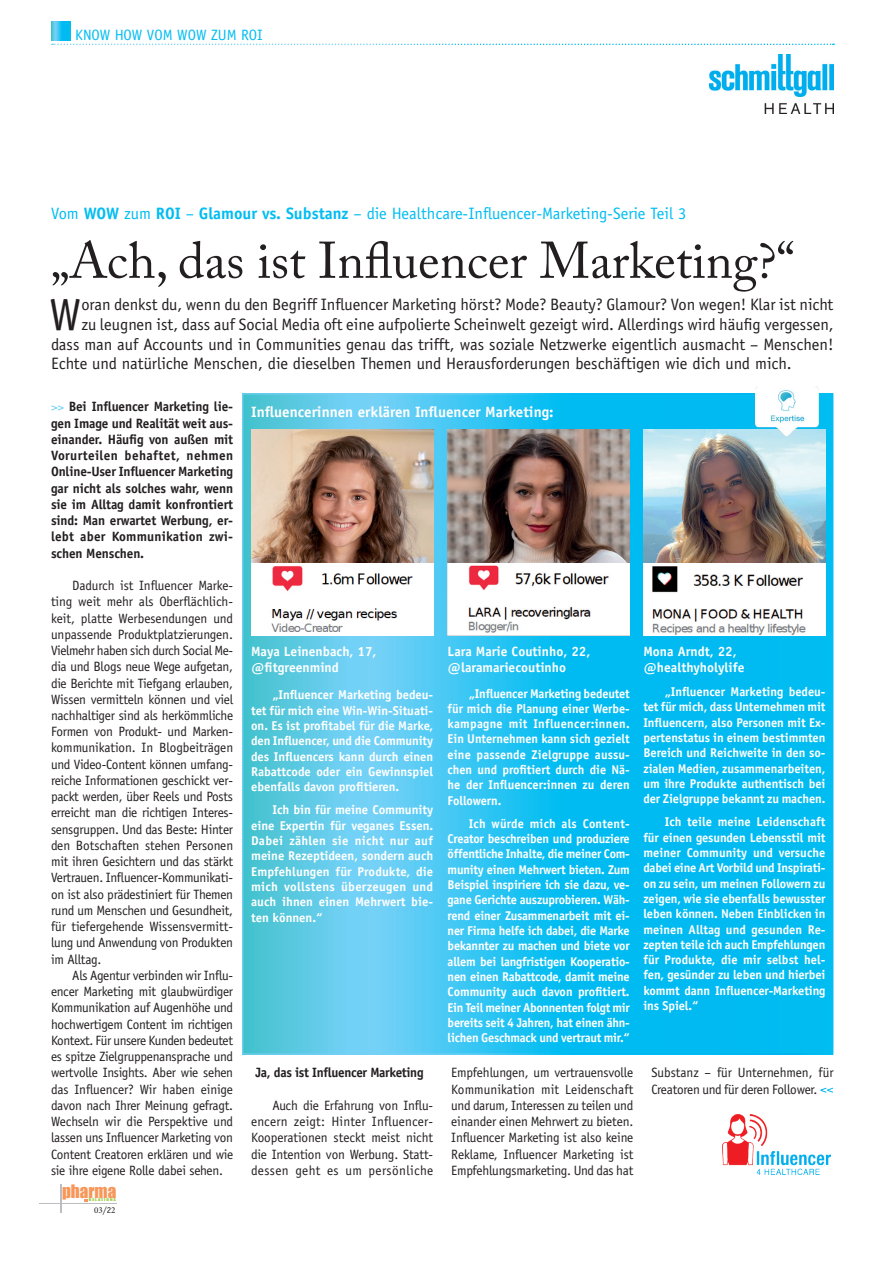
<style>
.page{position:relative;width:893px;height:1263px;background:#fff}
.page>*{position:absolute;margin:0;border:0;box-sizing:border-box;transform-origin:0 0}
.t1{font:51px "Adobe Caslon Pro";color:#231f20}
.t2{font:45.15px "Officina Sans";color:#231f20}
.t3{font:17.1px "Impact";color:#f7975a}
.t4{font:16.5px "Officina Sans";color:#231f20}
.t5{font:16.5px "Officina Sans";color:#01bdf2}
.t6{font:700 15px "Officina Sans";color:#fff}
.t7{font:15px "Officina Sans";color:#01bdf2}
.t8{font:13.5px/16.2px "Officina Sans";letter-spacing:-.02em;color:#231f20;text-align:justify}
.t9{font:700 13.5px/16.2px "Officina Sans";letter-spacing:-.01em;color:#231f20;text-align:justify}
.t10{font:700 13.5px/16.2px "Officina Sans";color:#fff}
.t11{font:700 12.75px/15.3px "Officina Sans";letter-spacing:-.005em;color:#fff;text-align:justify}
.t12{font:9px "Minion Pro";color:#231f20}
.t13{font:3.6px "Impact";letter-spacing:.195em;color:#98ca45;scale:1.33 1}
.s1{font-weight:700}
.s2{font-weight:400;color:#fff}
.s3{color:#fff}
.s4{font-family:"Officina Sans"}
</style>
<div class="page">
<svg style="left:60px;top:1184px;width:1px;height:29px"></svg>
<hr style="left:39px;top:1203px;width:77px;height:1px;background:#bcbdc0">
<svg style="left:52px;top:44px;width:782px;height:1px"></svg>
<svg style="left:51px;top:21px;width:19px;height:19px"></svg>
<img style="left:709px;top:54px;width:124px;height:60px">
<svg style="left:244px;top:395px;width:587px;height:657px;background:#28c2ef"></svg>
<img style="left:643px;top:429px;width:182px;height:135px">
<img style="left:448px;top:429px;width:182px;height:135px">
<img style="left:251px;top:429px;width:182px;height:135px">
<img style="left:756px;top:386px;width:69px;height:58px">
<img style="left:722px;top:1114px;width:108px;height:60px">
<img style="left:251px;top:564px;width:182px;height:72px">
<img style="left:448px;top:564px;width:182px;height:72px">
<img style="left:643px;top:564px;width:182px;height:72px">
<p class="t7" style="left:75px;top:27px;width:189px">KNOW HOW VOM WOW ZUM ROI</p>
<p class="t5" style="left:51px;top:204px;width:637px">Vom <span class="s1">WOW</span> zum <span class="s1">ROI</span> – <span class="s1">Glamour vs. Substanz</span> – die Healthcare-Influencer-Marketing-Serie Teil 3</p>
<h1 class="t1" style="left:51px;top:230px;width:745px">„Ach, das ist Influencer Marketing?“</h1>
<h2 class="t2" style="left:50px;top:288px;width:33px">W</h2>
<p class="t4" style="left:81px;top:295px;width:753px">oran denkst du, wenn du den Begriff Influencer Marketing hörst? Mode? Beauty? Glamour? Von wegen! Klar ist nicht</p>
<p class="t4" style="left:81px;top:315px;width:754px">zu leugnen ist, dass auf Social Media oft eine aufpolierte Scheinwelt gezeigt wird. Allerdings wird häufig vergessen,</p>
<p class="t4" style="left:51px;top:334px;width:784px">dass man auf Accounts und in Communities genau das trifft, was soziale Netzwerke eigentlich ausmacht – Menschen!</p>
<p class="t4" style="left:51px;top:354px;width:742px">Echte und natürliche Menschen, die dieselben Themen und Herausforderungen beschäftigen wie dich und mich.</p>
<p class="t9" style="left:51px;top:398px;width:184px"><span class="s2">&gt;&gt;</span> Bei Influencer Marketing lie&shy;gen Image und Realität weit aus&shy;einander. Häufig von außen mit Vorurteilen behaftet, nehmen Online-User Influencer Marketing gar nicht als solches wahr, wenn sie im Alltag damit konfrontiert sind: Man erwartet Werbung, er&shy;lebt aber Kommunikation zwi&shy;schen Menschen.</p>
<p class="t8" style="left:51px;top:577px;width:184px;text-indent:21px">Dadurch ist Influencer Marke&shy;ting weit mehr als Oberflächlich&shy;keit, platte Werbesendungen und unpassende Produktplatzierungen.<br>Vielmehr haben sich durch Social Me&shy;dia und Blogs neue Wege aufgetan, die Berichte mit Tiefgang erlauben, Wissen vermitteln können und viel nachhaltiger sind als herkömmliche Formen von Produkt- und Marken&shy;kommunikation. In Blogbeiträgen und Video-Content können umfang&shy;reiche Informationen geschickt ver&shy;packt werden, über Reels und Posts erreicht man die richtigen Interes&shy;sensgruppen. Und das Beste: Hinter den Botschaften stehen Personen mit ihren Gesichtern und das stärkt Vertrauen. Influencer-Kommunikati&shy;on ist also prädestiniert für Themen rund um Menschen und Gesundheit, für tiefergehende Wissensvermitt&shy;lung und Anwendung von Produkten im Alltag.</p>
<p class="t8" style="left:51px;top:967px;width:184px;text-indent:21px">Als Agentur verbinden wir Influ&shy;encer Marketing mit glaubwürdiger Kommunikation auf Augenhöhe und hochwertigem Content im richtigen Kontext. Für unsere Kunden bedeutet es spitze Zielgruppenansprache und wertvolle Insights. Aber wie sehen das Influencer? Wir haben einige davon nach Ihrer Meinung gefragt.<br>Wechseln wir die Perspektive und lassen uns Influencer Marketing von Content Creatoren erklären und wie sie ihre eigene Rolle dabei sehen.</p>
<p class="t6" style="left:251px;top:403px;width:304px">Influencerinnen erklären Influencer Marketing:</p>
<p class="t10" style="left:643px;top:643px;width:103px">Mona Arndt, 22, @healthyholylife</p>
<p class="t11" style="left:643px;top:684px;width:184px;text-indent:21px">„Influencer Marketing bedeu&shy;tet für mich, dass Unternehmen mit Influencern, also Personen mit Ex&shy;pertenstatus in einem bestimmten Bereich und Reichweite in den so&shy;zialen Medien, zusammenarbeiten, um ihre Produkte authentisch bei der Zielgruppe bekannt zu machen.</p>
<p class="t11" style="left:643px;top:814px;width:184px;text-indent:21px">Ich teile meine Leidenschaft für einen gesunden Lebensstil mit meiner Community und versuche dabei eine Art Vorbild und Inspirati&shy;on zu sein, um meinen Followern zu zeigen, wie sie ebenfalls bewusster leben können. Neben Einblicken in meinen Alltag und gesunden Re&shy;zepten teile ich auch Empfehlungen für Produkte, die mir selbst hel&shy;fen, gesünder zu leben und hierbei kommt dann Influencer-Marketing ins Spiel.“</p>
<p class="t10" style="left:251px;top:643px;width:127px">Maya Leinenbach, 17, @fitgreenmind</p>
<p class="t11" style="left:251px;top:687px;width:184px;text-indent:21px">„Influencer Marketing bedeu&shy;tet für mich eine Win-Win-Situati&shy;on. Es ist profitabel für die Marke, den Influencer, und die Community des Influencers kann durch einen Rabattcode oder ein Gewinnspiel ebenfalls davon profitieren.</p>
<p class="t11" style="left:251px;top:802px;width:184px;text-indent:21px">Ich bin für meine Community eine Expertin für veganes Essen.<br>Dabei zählen sie nicht nur auf meine Rezeptideen, sondern auch Empfehlungen für Produkte, die mich vollstens überzeugen und auch ihnen einen Mehrwert bie&shy;ten können.“</p>
<p class="t10" style="left:448px;top:643px;width:144px">Lara Marie Coutinho, 22, @laramariecoutinho</p>
<p class="t11" style="left:448px;top:685px;width:184px;text-indent:21px">„Influencer Marketing bedeutet für mich die Planung einer Werbe&shy;kampagne mit Influencer:innen.<br>Ein Unternehmen kann sich gezielt eine passende Zielgruppe aussu&shy;chen und profitiert durch die Nä&shy;he der Influencer:innen zu deren Followern.</p>
<p class="t11" style="left:448px;top:816px;width:184px;text-indent:21px">Ich würde mich als Content-Creator beschreiben und produziere öffentliche Inhalte, die meiner Com&shy;munity einen Mehrwert bieten. Zum Beispiel inspiriere ich sie dazu, ve&shy;gane Gerichte auszuprobieren. Wäh&shy;rend einer Zusammenarbeit mit ei&shy;ner Firma helfe ich dabei, die Marke bekannter zu machen und biete vor allem bei langfristigen Kooperatio&shy;nen einen Rabattcode, damit meine Community auch davon profitiert.<br>Ein Teil meiner Abonnenten folgt mir bereits seit 4 Jahren, hat einen ähn&shy;lichen Geschmack und vertraut mir.“</p>
<p class="t8" style="left:651px;top:1065px;width:184px">Substanz – für Unternehmen, für<br>Creatoren und für deren Follower. <span class="s3">&lt;&lt;</span></p>
<p class="t8" style="left:451px;top:1065px;width:184px">Empfehlungen, um vertrauensvolle Kommunikation mit Leidenschaft und darum, Interessen zu teilen und einander einen Mehrwert zu bieten.<br>Influencer Marketing ist also keine Reklame, Influencer Marketing ist Empfehlungsmarketing. Und das hat</p>
<p class="t9" style="left:255px;top:1064px;width:170px">Ja, das ist Influencer Marketing</p>
<p class="t8" style="left:251px;top:1097px;width:184px;text-indent:21px">Auch die Erfahrung von Influ&shy;encern zeigt: Hinter Influencer-Kooperationen steckt meist nicht die Intention von Werbung. Statt&shy;dessen geht es um persönliche</p>
<h3 class="t3" style="left:62px;top:1178px;width:56px">pharma</h3>
<p class="t13" style="left:89px;top:1197px;width:22px">RELATIONS</p>
<p class="t12" style="left:94px;top:1204px;width:23px">03<span class="s4">/2</span>2</p>
</div>
